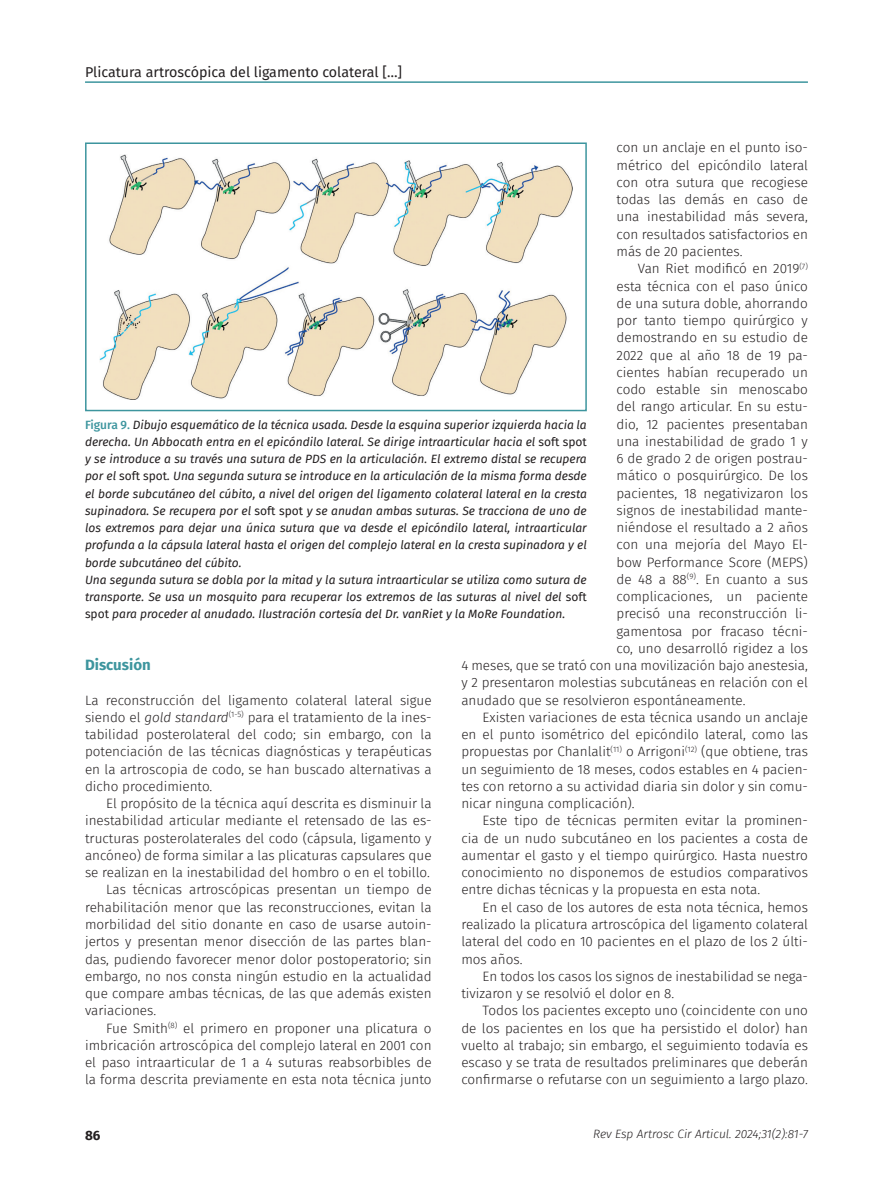
<style>
.page{position:relative;width:893px;height:1191px;background:#fff}
.page>*{position:absolute;margin:0;border:0;box-sizing:border-box;transform-origin:0 0}
.Ladillo{font:700 15px "Fira Sans FS";color:#3d959e}
.t1{font:14.25px "Fira Sans FS";color:#231f20}
.Párrafo_general{font:13.5px/17.2px "Fira Sans Light FS";color:#231f20;text-align:justify}
.Primer_párrafo{font:13.5px/17.2px "Fira Sans Light FS";color:#231f20;text-align:justify}
.t2{font:700 13.5px "Fira Sans FS";color:#231f20}
.Pie_de_foto{font:italic 12px/17.2px "Fira Sans FS";color:#231f20;text-align:justify}
.t3{font:italic 300 12px "Fira Sans FS";color:#231f20}
.s1{font-weight:500;font-style:normal;color:#3d959e}
.s2{font-style:normal}
.s3{font-family:"Fira Sans FS";font-weight:300;font-style:italic}
</style>
<div class="page">
<hr style="left:85px;top:81px;width:723px;height:2px;background:#3d959e">
<img style="left:99px;top:154px;width:474px;height:245px">
<div style="left:85px;top:142px;width:502px;height:269px;border:2px solid #3d959e"></div>
<p class="t1" style="left:85px;top:62px;width:319px">Plicatura artroscópica del ligamento colateral […]</p>
<p class="Párrafo_general" style="left:617px;top:139px;width:193px">con un anclaje en el punto iso&shy;métrico del epicóndilo lateral con otra sutura que recogiese todas las demás en caso de una inestabilidad más severa, con resultados satisfactorios en más de 20 pacientes.</p>
<p class="Párrafo_general" style="left:638px;top:260px;width:172px">Van Riet modificó en 2019<sup>(7)</sup></p>
<p class="Párrafo_general" style="left:617px;top:277px;width:193px">esta técnica con el paso único</p>
<p class="Párrafo_general" style="left:617px;top:294px;width:193px">de una sutura doble, ahorrando</p>
<p class="Párrafo_general" style="left:617px;top:312px;width:193px">por tanto tiempo quirúrgico y</p>
<p class="Párrafo_general" style="left:617px;top:329px;width:193px">demostrando en su estudio de</p>
<p class="Párrafo_general" style="left:617px;top:346px;width:193px">2022 que al año 18 de 19 pa-</p>
<p class="Párrafo_general" style="left:617px;top:363px;width:193px">cientes habían recuperado un</p>
<p class="Párrafo_general" style="left:617px;top:381px;width:193px">codo estable sin menoscabo</p>
<p class="Párrafo_general" style="left:617px;top:398px;width:193px">del rango articular. En su estu-</p>
<p class="Párrafo_general" style="left:617px;top:415px;width:193px">dio, 12 pacientes presentaban</p>
<p class="Párrafo_general" style="left:617px;top:432px;width:193px">una inestabilidad de grado 1 y</p>
<p class="Párrafo_general" style="left:617px;top:450px;width:193px">6 de grado 2 de origen postrau-</p>
<p class="Párrafo_general" style="left:617px;top:467px;width:193px">mático o posquirúrgico. De los</p>
<p class="Párrafo_general" style="left:617px;top:484px;width:193px">pacientes, 18 negativizaron los</p>
<p class="Párrafo_general" style="left:617px;top:501px;width:193px">signos de inestabilidad mante-</p>
<p class="Párrafo_general" style="left:617px;top:519px;width:193px">niéndose el resultado a 2 años</p>
<p class="Párrafo_general" style="left:617px;top:536px;width:193px">con una mejoría del Mayo El-</p>
<p class="Párrafo_general" style="left:617px;top:553px;width:193px">bow Performance Score (MEPS)</p>
<p class="Párrafo_general" style="left:617px;top:570px;width:193px">de 48 a 88<sup>(9)</sup>. En cuanto a sus</p>
<p class="Párrafo_general" style="left:617px;top:588px;width:193px">complicaciones, un paciente</p>
<p class="Párrafo_general" style="left:617px;top:605px;width:193px">precisó una reconstrucción li-</p>
<p class="Párrafo_general" style="left:617px;top:622px;width:193px">gamentosa por fracaso técni-</p>
<p class="Párrafo_general" style="left:617px;top:639px;width:193px">co, uno desarrolló rigidez a los</p>
<p class="Párrafo_general" style="left:461px;top:657px;width:348px">4 meses, que se trató con una movilización bajo anestesia,</p>
<p class="Párrafo_general" style="left:461px;top:674px;width:348px">y 2 presentaron molestias subcutáneas en relación con el</p>
<p class="Párrafo_general" style="left:461px;top:691px;width:286px">anudado que se resolvieron espontáneamente.</p>
<p class="Párrafo_general" style="left:461px;top:708px;width:348px;text-indent:21px">Existen variaciones de esta técnica usando un anclaje en el punto isométrico del epicóndilo lateral, como las propuestas por Chanlalit<sup>(11)</sup> o Arrigoni<sup>(12)</sup> (que obtiene, tras un seguimiento de 18 meses, codos estables en 4 pacien&shy;tes con retorno a su actividad diaria sin dolor y sin comu&shy;nicar ninguna complicación).</p>
<p class="Párrafo_general" style="left:461px;top:812px;width:348px;text-indent:21px">Este tipo de técnicas permiten evitar la prominen&shy;cia de un nudo subcutáneo en los pacientes a costa de aumentar el gasto y el tiempo quirúrgico. Hasta nuestro conocimiento no disponemos de estudios comparativos entre dichas técnicas y la propuesta en esta nota.</p>
<p class="Párrafo_general" style="left:461px;top:898px;width:348px;text-indent:21px">En el caso de los autores de esta nota técnica, hemos realizado la plicatura artroscópica del ligamento colateral lateral del codo en 10 pacientes en el plazo de los 2 últi&shy;mos años.</p>
<p class="Párrafo_general" style="left:461px;top:967px;width:348px;text-indent:21px">En todos los casos los signos de inestabilidad se nega&shy;tivizaron y se resolvió el dolor en 8.</p>
<p class="Párrafo_general" style="left:461px;top:1002px;width:348px;text-indent:21px">Todos los pacientes excepto uno (coincidente con uno de los pacientes en los que ha persistido el dolor) han vuelto al trabajo; sin embargo, el seguimiento todavía es escaso y se trata de resultados preliminares que deberán confirmarse o refutarse con un seguimiento a largo plazo.</p>
<p class="Pie_de_foto" style="left:85px;top:416px;width:503px"><span class="s1">Figura 9.</span> Dibujo esquemático de la técnica usada. Desde la esquina superior izquierda hacia la derecha. Un Abbocath entra en el epicóndilo lateral. Se dirige intraarticular hacia el <span class="s2">soft spot </span>y se introduce a su través una sutura de PDS en la articulación. El extremo distal se recupera por el <span class="s2">soft spot</span>. Una segunda sutura se introduce en la articulación de la misma forma desde el borde subcutáneo del cúbito, a nivel del origen del ligamento colateral lateral en la cresta supinadora. Se recupera por el <span class="s2">soft spot</span> y se anudan ambas suturas. Se tracciona de uno de los extremos para dejar una única sutura que va desde el epicóndilo lateral, intraarticular profunda a la cápsula lateral hasta el origen del complejo lateral en la cresta supinadora y el borde subcutáneo del cúbito.</p>
<p class="Pie_de_foto" style="left:85px;top:571px;width:503px">Una segunda sutura se dobla por la mitad y la sutura intraarticular se utiliza como sutura de transporte. Se usa un mosquito para recuperar los extremos de las suturas al nivel del <span class="s2">soft spot</span> para proceder al anudado. Ilustración cortesía del Dr. vanRiet y la MoRe Foundation.</p>
<p class="Ladillo" style="left:85px;top:653px;width:67px">Discusión</p>
<p class="Primer_párrafo" style="left:85px;top:691px;width:348px">La reconstrucción del ligamento colateral lateral sigue siendo el <span class="s3">gold standard</span><sup>(1-5)</sup> para el tratamiento de la ines&shy;tabilidad posterolateral del codo; sin embargo, con la potenciación de las técnicas diagnósticas y terapéuticas en la artroscopia de codo, se han buscado alternativas a dicho procedimiento.</p>
<p class="Párrafo_general" style="left:85px;top:795px;width:348px;text-indent:21px">El propósito de la técnica aquí descrita es disminuir la inestabilidad articular mediante el retensado de las es&shy;tructuras posterolaterales del codo (cápsula, ligamento y ancóneo) de forma similar a las plicaturas capsulares que se realizan en la inestabilidad del hombro o en el tobillo.</p>
<p class="Párrafo_general" style="left:85px;top:881px;width:348px;text-indent:21px">Las técnicas artroscópicas presentan un tiempo de rehabilitación menor que las reconstrucciones, evitan la morbilidad del sitio donante en caso de usarse autoin&shy;jertos y presentan menor disección de las partes blan&shy;das, pudiendo favorecer menor dolor postoperatorio; sin embargo, no nos consta ningún estudio en la actualidad que compare ambas técnicas, de las que además existen variaciones.</p>
<p class="Párrafo_general" style="left:85px;top:1019px;width:348px;text-indent:21px">Fue Smith<sup>(8)</sup> el primero en proponer una plicatura o imbricación artroscópica del complejo lateral en 2001 con el paso intraarticular de 1 a 4 suturas reabsorbibles de la forma descrita previamente en esta nota técnica junto</p>
<p class="t2" style="left:85px;top:1124px;width:17px">86</p>
<p class="t3" style="left:593px;top:1125px;width:216px">Rev Esp Artrosc Cir Articul. 2024;31(2):81-7</p>
</div>
